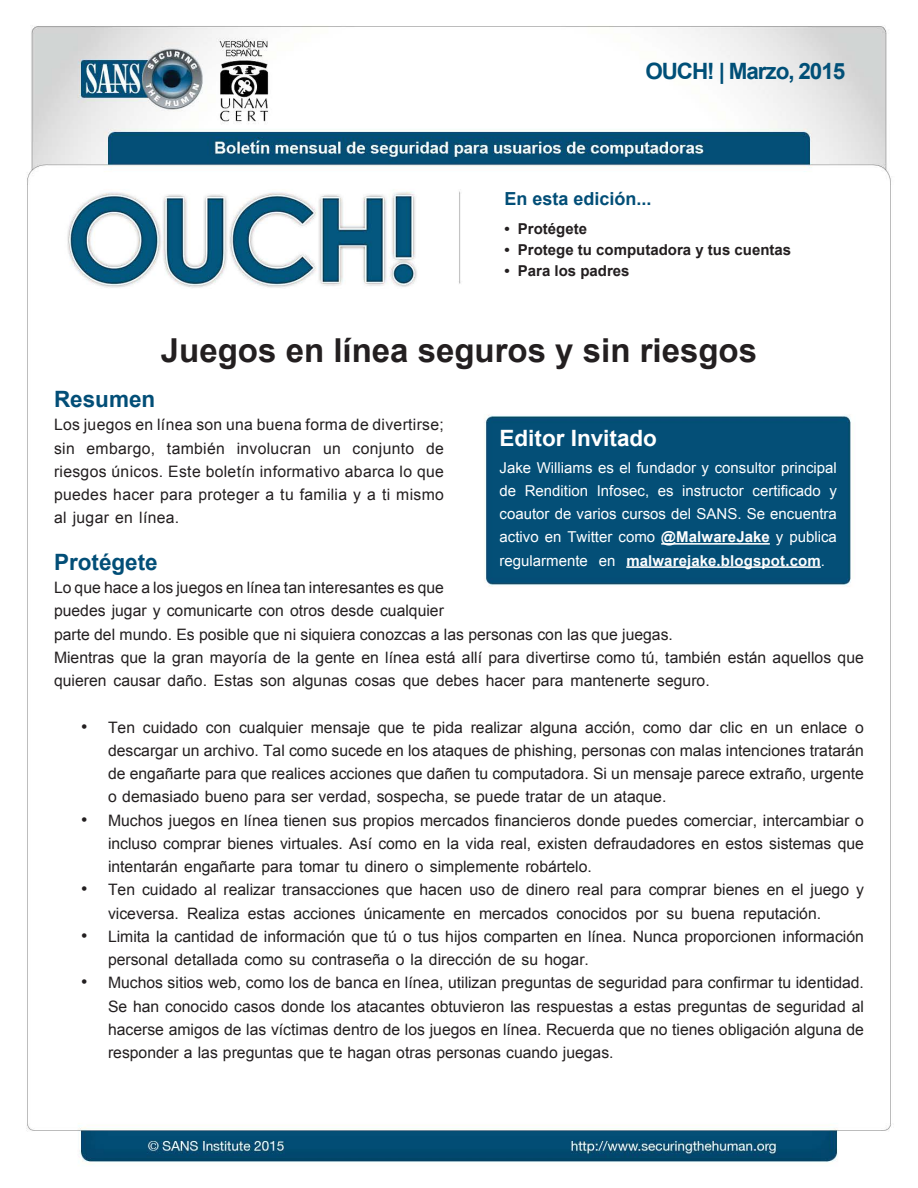
<style>
.page{position:relative;width:918px;height:1188px;background:#fff}
.page>*{position:absolute;margin:0;border:0;box-sizing:border-box;transform-origin:0 0}
.t1{font:700 33px "Arial";color:#231f20}
.MainText{font:700 22.5px "Arial";color:#024e77}
.t2{font:700 22.5px "Arial";letter-spacing:-.05em;color:#004f77}
.t3{font:700 22.5px "Arial";color:#fff}
.t4{font:700 18px "Arial";color:#024e77}
.t5{font:18px "Arial";color:#231f20}
.MainText-2{font:15.75px/23.2px "Arial";color:#231f20}
.MainText-3{font:15.75px/23.2px "Arial";letter-spacing:.02em;color:#231f20;text-align:right}
.MainText-4{font:15px/23.2px "Arial";color:#fff;text-align:right}
.t6{font:700 15px "Arial";color:#231f20}
.MainText-5{font:700 15px "Arial";letter-spacing:.01em;color:#fff}
.s1{font-weight:700}
.s2{font-weight:400}
</style>
<div class="page">
<img style="left:26px;top:25px;width:865px;height:1139px">
<hr style="left:661px;top:543px;width:109px;height:2px;background:#fff">
<hr style="left:626px;top:566px;width:195px;height:2px;background:#fff">
<p class="t2" style="left:645px;top:56px;width:201px">OUCH! | Marzo, 2015</p>
<p class="t4" style="left:504px;top:187px;width:149px">En esta edición...</p>
<p class="t6" style="left:504px;top:219px;width:7px">•</p>
<p class="t6" style="left:518px;top:219px;width:71px">Protégete</p>
<p class="t6" style="left:504px;top:240px;width:7px">•</p>
<p class="t6" style="left:518px;top:240px;width:275px">Protege tu computadora y tus cuentas</p>
<p class="t6" style="left:504px;top:261px;width:7px">•</p>
<p class="t6" style="left:518px;top:261px;width:113px">Para los padres</p>
<p class="t1" style="left:161px;top:328px;width:598px">Juegos en línea seguros y sin riesgos</p>
<p class="MainText" style="left:54px;top:384px;width:103px">Resumen</p>
<p class="MainText-3" style="left:54px;top:413px;width:391px">Los juegos en línea son una buena forma de divertirse; de</p>
<p class="t3" style="left:500px;top:423px;width:159px">Editor Invitado</p>
<p class="MainText-4" style="left:500px;top:456px;width:339px">Jake Williams es el fundador y consultor principal y</p>
<p class="MainText-3" style="left:167px;top:437px;width:59px">también</p>
<p class="MainText-3" style="left:54px;top:437px;width:391px;text-align:left">sin<br>riesgos únicos. Este boletín informativo abarca lo que puedes hacer para proteger a tu familia ay ti mismo al jugar en línea.</p>
<p class="MainText" style="left:54px;top:547px;width:105px">Protégete</p>
<p class="MainText-2" style="left:54px;top:576px;width:620px">Lo que hace a los juegos en línea tan interesantes es que<br>puedes jugar y comunicarte con otros desde cualquier<br>parte del mundo. Es posible que ni siquiera conozcas a las personas con las que juegas.</p>
<p class="MainText-2" style="left:54px;top:646px;width:811px">Mientras que la gran mayoría de la gente en línea está allí para divertirse como tú, también están aquellos que quieren causar daño. Estas son algunas cosas que debes hacer para mantenerte seguro.</p>
<p class="MainText-2" style="left:855px;top:716px;width:10px">o</p>
<p class="MainText-3" style="left:87px;top:437px;width:70px">embargo,</p>
<p class="MainText-3" style="left:237px;top:437px;width:76px">involucran</p>
<p class="MainText-3" style="left:353px;top:437px;width:63px">conjunto</p>
<p class="MainText-2" style="left:323px;top:437px;width:19px">un</p>
<p class="MainText-4" style="left:597px;top:479px;width:54px">Infosec,</p>
<p class="MainText-4" style="left:753px;top:479px;width:70px">certificado</p>
<p class="MainText-4" style="left:500px;top:479px;width:18px">de</p>
<p class="MainText-4" style="left:500px;top:502px;width:339px">coautor de varios cursos del SANS. Se encuentra</p>
<p class="MainText-4" style="left:500px;top:526px;width:339px">activo en Twitter como <span class="s1">@MalwareJake</span> y publica</p>
<p class="MainText-5" style="left:626px;top:550px;width:200px">malwarejake.blogspot.com<span class="s2">.</span></p>
<p class="MainText-4" style="left:525px;top:479px;width:65px">Rendition</p>
<p class="MainText-4" style="left:682px;top:479px;width:63px">instructor</p>
<p class="MainText-4" style="left:658px;top:479px;width:17px">es</p>
<p class="MainText-4" style="left:500px;top:549px;width:90px">regularmente</p>
<p class="MainText-4" style="left:599px;top:549px;width:18px">en</p>
<p class="MainText-2" style="left:585px;top:716px;width:51px">acción,</p>
<p class="MainText-2" style="left:108px;top:716px;width:29px">Ten</p>
<p class="MainText-2" style="left:143px;top:716px;width:57px">cuidado</p>
<p class="MainText-2" style="left:239px;top:716px;width:65px">cualquier</p>
<p class="MainText-2" style="left:311px;top:716px;width:61px">mensaje</p>
<p class="MainText-2" style="left:433px;top:716px;width:31px">pida</p>
<p class="MainText-2" style="left:471px;top:716px;width:53px">realizar</p>
<p class="MainText-2" style="left:530px;top:716px;width:49px">alguna</p>
<p class="MainText-2" style="left:689px;top:716px;width:24px">dar</p>
<p class="MainText-2" style="left:720px;top:716px;width:24px">clic</p>
<p class="MainText-2" style="left:801px;top:716px;width:48px">enlace</p>
<p class="MainText-2" style="left:412px;top:716px;width:15px">te</p>
<p class="t5" style="left:81px;top:715px;width:8px">•</p>
<p class="MainText-2" style="left:206px;top:716px;width:27px">con</p>
<p class="MainText-2" style="left:378px;top:716px;width:28px">que</p>
<p class="MainText-2" style="left:643px;top:716px;width:40px">como</p>
<p class="MainText-2" style="left:750px;top:716px;width:19px">en</p>
<p class="MainText-2" style="left:776px;top:716px;width:19px">un</p>
<p class="t5" style="left:81px;top:808px;width:8px">•</p>
<p class="t5" style="left:81px;top:877px;width:8px">•</p>
<p class="t5" style="left:81px;top:924px;width:8px">•</p>
<p class="t5" style="left:81px;top:970px;width:8px">•</p>
<p class="MainText-2" style="left:108px;top:739px;width:757px;text-align:justify">descargar un archivo. Tal como sucede en los ataques de phishing, personas con malas intenciones tratarán de engañarte para que realices acciones que dañen tu computadora. Si un mensaje parece extraño, urgente o demasiado bueno para ser verdad, sospecha, se puede tratar de un ataque.</p>
<p class="MainText-2" style="left:108px;top:809px;width:757px">Muchos juegos en línea tienen sus propios mercados financieros donde puedes comerciar, intercambiar o</p>
<p class="MainText-2" style="left:108px;top:832px;width:758px">incluso comprar bienes virtuales. Así como en la vida real, existen defraudadores en estos sistemas que intentarán engañarte para tomar tu dinero o simplemente robártelo.</p>
<p class="MainText-2" style="left:108px;top:878px;width:757px">Ten cuidado al realizar transacciones que hacen uso de dinero real para comprar bienes en el juego y</p>
<p class="MainText-2" style="left:364px;top:902px;width:83px">únicamente</p>
<p class="MainText-2" style="left:743px;top:902px;width:79px">reputación.</p>
<p class="MainText-2" style="left:108px;top:902px;width:72px">viceversa.</p>
<p class="MainText-2" style="left:108px;top:925px;width:757px">Limita la cantidad de información que tú o tus hijos comparten en línea. Nunca proporcionen información</p>
<p class="MainText-2" style="left:187px;top:902px;width:54px">Realiza</p>
<p class="MainText-2" style="left:294px;top:902px;width:64px">acciones</p>
<p class="MainText-2" style="left:479px;top:902px;width:71px">mercados</p>
<p class="MainText-2" style="left:556px;top:902px;width:72px">conocidos</p>
<p class="MainText-2" style="left:691px;top:902px;width:45px">buena</p>
<p class="MainText-2" style="left:248px;top:902px;width:39px">estas</p>
<p class="MainText-2" style="left:453px;top:902px;width:19px">en</p>
<p class="MainText-2" style="left:636px;top:902px;width:24px">por</p>
<p class="MainText-2" style="left:666px;top:902px;width:18px">su</p>
<p class="MainText-2" style="left:108px;top:948px;width:483px">personal detallada como su contraseña o la dirección de su hogar.</p>
<p class="MainText-2" style="left:108px;top:971px;width:757px">Muchos sitios web, como los de banca en línea, utilizan preguntas de seguridad para confirmar tu identidad.</p>
<p class="MainText-2" style="left:108px;top:995px;width:757px;text-align:justify">Se han conocido casos donde los atacantes obtuvieron las respuestas a estas preguntas de seguridad al hacerse amigos de las víctimas dentro de los juegos en línea. Recuerda que no tienes obligación alguna de responder a las preguntas que te hagan otras personas cuando juegas.</p>
</div>
